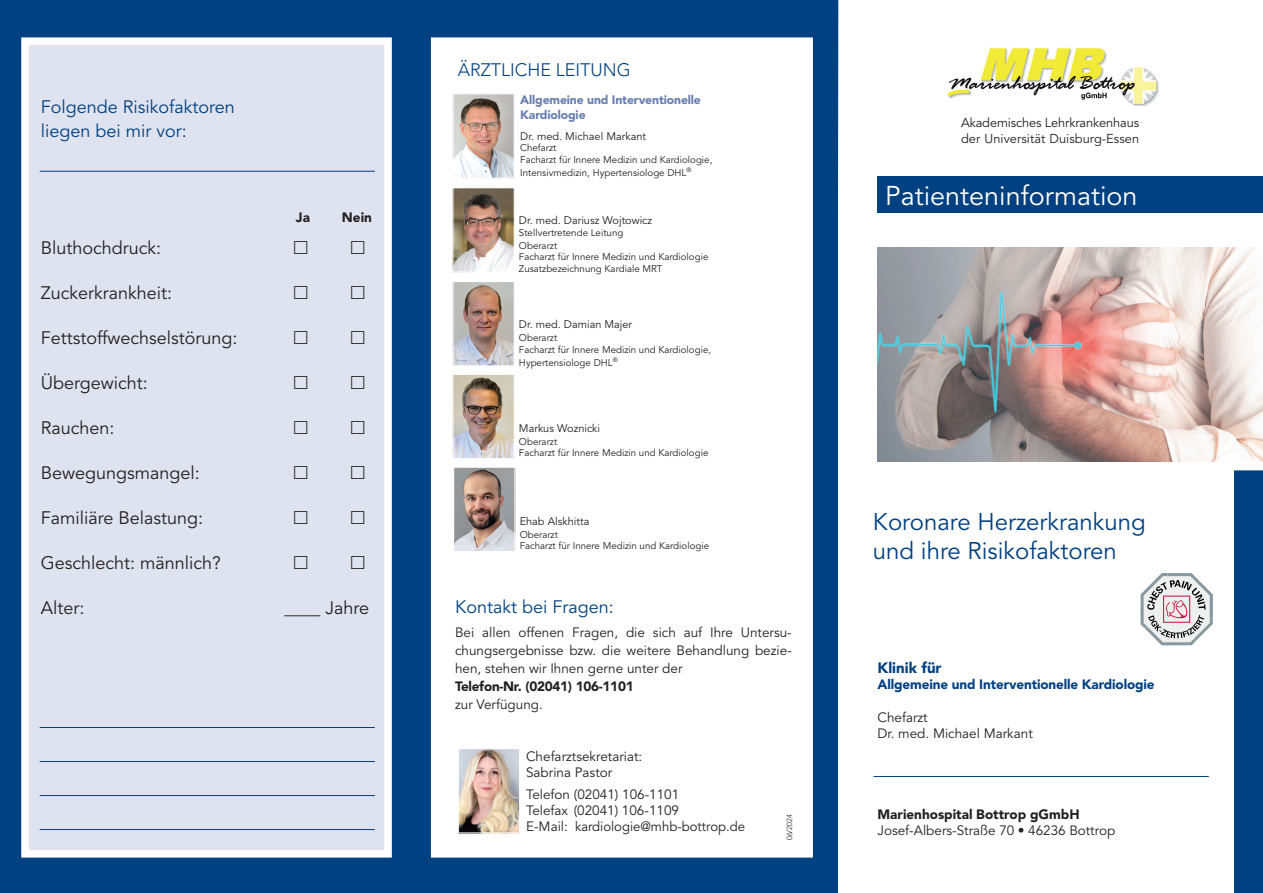
<style>
.page{position:relative;width:1263px;height:893px;background:#fff}
.page>*{position:absolute;margin:0;border:0;box-sizing:border-box;transform-origin:0 0}
.t1{font:27px "Avenir";color:#fff}
.t2{font:24px/28.8px "Avenir";color:#014081}
.t3{font:18px "Avenir";color:#231f20}
.t4{font:18px/24px "Avenir";color:#014081}
.t5{font:300 18px "Avenir";color:#014081}
.t6{font:900 15px "Avenir";color:#014081}
.t7{font:13.5px/16.2px "Avenir";color:#231f20}
.t8{font:900 13.5px "Avenir";letter-spacing:-.01em;color:#014081}
.t9{font:900 13.5px "Avenir";color:#231f20}
.t10{font:900 13.5px "Avenir";letter-spacing:-.02em;color:#231f20}
.t11{font:12.9px/15.5px "Avenir";letter-spacing:-.01em;color:#231f20}
.t12{font:900 12.15px/14.5px "Avenir";letter-spacing:-.01em;color:#667dae}
.t13{font:10.95px "Avenir";color:#231f20}
.t14{font:9.75px/11.7px "Avenir";color:#231f20}
.t15{font:300 7.5px "Avenir";color:#231f20}
</style>
<div class="page">
<div style="left:0;top:0;width:839px;height:893px;background:#014081"></div>
<div style="left:21px;top:37px;width:371px;height:821px;background:#dee3ef;border:8px solid #fff"></div>
<div style="left:431px;top:37px;width:382px;height:821px;background:#fff"></div>
<img style="left:947px;top:47px;width:212px;height:60px">
<div style="left:829px;top:0;width:9px;height:893px;background:#014081"></div>
<div style="left:878px;top:176px;width:385px;height:37px;background:#014081"></div>
<hr style="left:40px;top:171px;width:335px;height:1px;background:#014081">
<div style="left:1235px;top:253px;width:28px;height:640px;background:#014081"></div>
<svg style="left:877px;top:461px;width:386px;height:9px"></svg>
<hr style="left:40px;top:727px;width:335px;height:1px;background:#014081">
<hr style="left:40px;top:761px;width:335px;height:1px;background:#014081">
<hr style="left:40px;top:795px;width:335px;height:1px;background:#014081">
<hr style="left:40px;top:829px;width:335px;height:1px;background:#014081">
<img style="left:877px;top:247px;width:386px;height:214px">
<img style="left:454px;top:189px;width:59px;height:82px">
<div style="left:452px;top:187px;width:63px;height:86px;border:1px solid #fff"></div>
<img style="left:454px;top:283px;width:59px;height:81px">
<div style="left:452px;top:281px;width:63px;height:85px;border:1px solid #fff"></div>
<img style="left:454px;top:376px;width:59px;height:81px">
<div style="left:452px;top:374px;width:63px;height:85px;border:1px solid #fff"></div>
<img style="left:454px;top:95px;width:59px;height:82px">
<div style="left:452px;top:93px;width:63px;height:86px;border:1px solid #fff"></div>
<img style="left:455px;top:469px;width:59px;height:81px">
<div style="left:453px;top:467px;width:63px;height:85px;border:1px solid #fff"></div>
<hr style="left:873px;top:776px;width:336px;height:1px;background:#014081">
<img style="left:1140px;top:573px;width:55px;height:54px">
<img style="left:1210px;top:592px;width:3px;height:35px">
<img style="left:1158px;top:642px;width:37px;height:3px">
<svg style="left:1143px;top:576px;width:67px;height:66px;background:#cec8ca"></svg>
<img style="left:460px;top:750px;width:58px;height:82px">
<div style="left:458px;top:748px;width:62px;height:86px;border:1px solid #fff"></div>
<h3 class="t4" style="left:41px;top:95px;width:196px">Folgende Risikofaktoren liegen bei mir vor:</h3>
<h3 class="t9" style="left:296px;top:209px;width:15px">Ja</h3>
<h3 class="t9" style="left:342px;top:209px;width:32px">Nein</h3>
<h3 class="t3" style="left:41px;top:237px;width:122px">Bluthochdruck:</h3>
<h3 class="t3" style="left:41px;top:282px;width:133px">Zuckerkrankheit:</h3>
<h3 class="t3" style="left:41px;top:327px;width:198px">Fettstoffwechselstörung:</h3>
<h3 class="t3" style="left:41px;top:372px;width:108px">Übergewicht:</h3>
<h3 class="t3" style="left:41px;top:417px;width:75px">Rauchen:</h3>
<h3 class="t3" style="left:41px;top:462px;width:161px">Bewegungsmangel:</h3>
<h3 class="t3" style="left:41px;top:507px;width:164px">Familiäre Belastung:</h3>
<h3 class="t3" style="left:41px;top:552px;width:182px">Geschlecht: männlich?</h3>
<h3 class="t3" style="left:41px;top:597px;width:45px">Alter:</h3>
<h3 class="t3" style="left:285px;top:597px;width:86px">____ Jahre</h3>
<h3 class="t5" style="left:458px;top:60px;width:175px">ÄRZTLICHE LEITUNG</h3>
<p class="t12" style="left:520px;top:93px;width:182px">Allgemeine und Interventionelle<br>Kardiologie</p>
<p class="t13" style="left:520px;top:129px;width:127px">Dr. med. Michael Markant</p>
<p class="t14" style="left:520px;top:142px;width:194px">Chefarzt<br>Facharzt für Innere Medizin und Kardiologie,</p>
<p class="t14" style="left:520px;top:167px;width:173px">Intensivmedizin, Hypertensiologe DHL<sup>®</sup></p>
<p class="t13" style="left:519px;top:214px;width:135px">Dr. med. Dariusz Wojtowicz</p>
<p class="t14" style="left:519px;top:226px;width:106px;line-height:13px">Stellvertretende Leitung<br>Oberarzt</p>
<p class="t14" style="left:519px;top:251px;width:191px">Facharzt für Innere Medizin und Kardiologie<br>Zusatzbezeichnung Kardiale MRT</p>
<p class="t13" style="left:519px;top:318px;width:115px">Dr. med. Damian Majer</p>
<p class="t14" style="left:519px;top:332px;width:194px">Oberarzt<br>Facharzt für Innere Medizin und Kardiologie,</p>
<p class="t14" style="left:519px;top:357px;width:100px">Hypertensiologe DHL<sup>®</sup></p>
<p class="t13" style="left:519px;top:422px;width:83px">Markus Woznicki</p>
<p class="t14" style="left:519px;top:436px;width:191px">Oberarzt<br>Facharzt für Innere Medizin und Kardiologie</p>
<p class="t13" style="left:520px;top:514px;width:71px">Ehab Alskhitta</p>
<p class="t14" style="left:520px;top:529px;width:191px">Oberarzt<br>Facharzt für Innere Medizin und Kardiologie</p>
<h3 class="t4" style="left:455px;top:595px;width:160px">Kontakt bei Fragen:</h3>
<h3 class="t7" style="left:455px;top:624px;width:338px;line-height:18px;text-align:justify">Bei allen offenen Fragen, die sich auf Ihre Untersu&shy;chungsergebnisse bzw. die weitere Behandlung bezie&shy;hen, stehen wir Ihnen gerne unter der</h3>
<h3 class="t10" style="left:455px;top:678px;width:180px">Telefon-Nr. (02041) 106-1101</h3>
<h3 class="t7" style="left:455px;top:697px;width:89px">zur Verfügung.</h3>
<h3 class="t7" style="left:526px;top:748px;width:118px">Chefarztsekretariat:<br>Sabrina Pastor</h3>
<h3 class="t7" style="left:526px;top:787px;width:220px">Telefon (02041) 106-1101<br>Telefax (02041) 106-1109<br>E-Mail: kardiologie@mhb-bottrop.de</h3>
<p class="t15" style="left:785px;top:840px;width:28px;rotate:-90deg">06/2024</p>
<h3 class="t11" style="left:961px;top:115px;width:180px">Akademisches Lehrkrankenhaus der Universität Duisburg-Essen</h3>
<h1 class="t1" style="left:885px;top:180px;width:254px">Patienteninformation</h1>
<h2 class="t2" style="left:873px;top:508px;width:274px">Koronare Herzerkrankung und ihre Risikofaktoren</h2>
<h3 class="t6" style="left:877px;top:659px;width:66px">Klinik für</h3>
<h3 class="t8" style="left:877px;top:676px;width:279px">Allgemeine und Interventionelle Kardiologie</h3>
<h3 class="t7" style="left:877px;top:709px;width:157px">Chefarzt<br>Dr. med. Michael Markant</h3>
<h3 class="t9" style="left:877px;top:806px;width:204px">Marienhospital Bottrop gGmbH</h3>
<h3 class="t7" style="left:877px;top:823px;width:239px">Josef-Albers-Straße 70 • 46236 Bottrop</h3>
</div>
